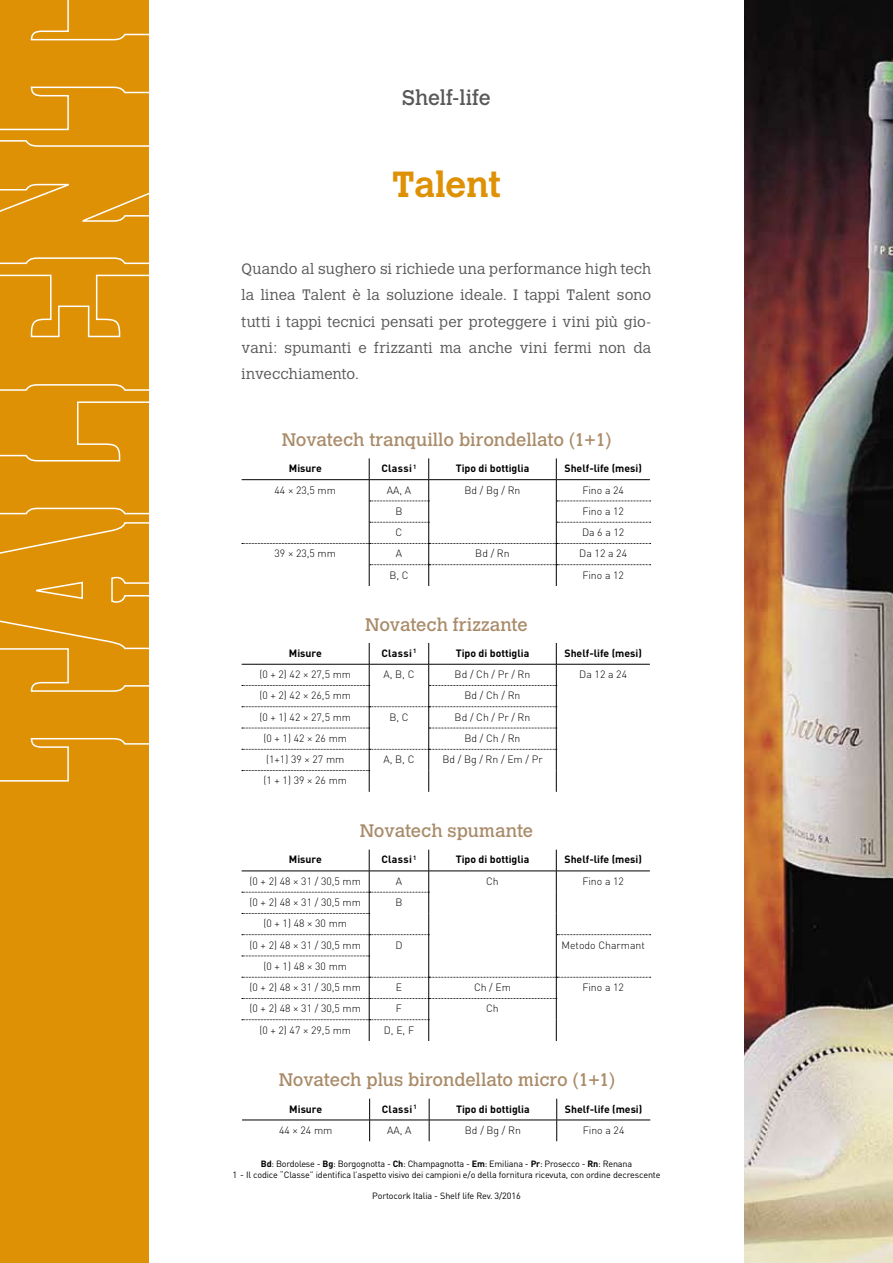
<style>
.page{position:relative;width:893px;height:1263px;background:#fff}
.page>*{position:absolute;margin:0;border:0;box-sizing:border-box;transform-origin:0 0}
.t1{font:700 36px "Calvert";letter-spacing:-.005em;color:#df9106}
.t2{font:21px "Calvert";letter-spacing:-.005em;color:#58585a}
.t3{font:18px "Calvert";letter-spacing:-.005em;color:#a98b69}
.t4{font:300 15px/26.4px "Calvert";letter-spacing:.015em;color:#58585a;text-align:justify}
.t5{font:300 10.5px/21.3px "DIN Pro";color:#000;text-align:center}
.t6{font:700 10.5px "DIN Pro";color:#000}
.t7{font:9px/10.8px "DIN Pro";letter-spacing:-.01em;color:#000;text-align:center}
.s1{font-weight:700}
</style>
<div class="page">
<img style="left:744px;top:0;width:149px;height:1263px">
<div style="left:0;top:0;width:149px;height:1263px;background:#df9106"></div>
<svg style="left:0;top:522px;width:149px;height:260px"></svg>
<svg style="left:0;top:401px;width:149px;height:114px"></svg>
<svg style="left:0;top:274px;width:149px;height:117px"></svg>
<svg style="left:0;top:140px;width:149px;height:125px"></svg>
<svg style="left:0;top:0;width:149px;height:131px"></svg>
<svg style="left:242px;top:850px;width:409px;height:191px"></svg>
<hr style="left:556px;top:664px;width:94px;height:1px;background:#000">
<svg style="left:242px;top:643px;width:315px;height:149px"></svg>
<hr style="left:242px;top:1120px;width:128px;height:1px;background:#000">
<hr style="left:370px;top:1120px;width:59px;height:1px;background:#000">
<hr style="left:429px;top:1120px;width:128px;height:1px;background:#000">
<hr style="left:557px;top:1120px;width:93px;height:1px;background:#000">
<svg style="left:369px;top:1099px;width:1px;height:42px"></svg>
<svg style="left:429px;top:1099px;width:1px;height:42px"></svg>
<svg style="left:556px;top:1099px;width:1px;height:42px"></svg>
<svg style="left:242px;top:458px;width:409px;height:128px"></svg>
<h2 class="t2" style="left:402px;top:86px;width:90px">Shelf-life</h2>
<h1 class="t1" style="left:392px;top:162px;width:110px">Talent</h1>
<p class="t4" style="left:242px;top:256px;width:411px">Quando al sughero si richiede una performance high tech la linea Talent è la soluzione ideale. I tappi Talent sono tutti i tappi tecnici pensati per proteggere i vini più gio&shy;vani: spumanti e frizzanti ma anche vini fermi non da invecchiamento.</p>
<h3 class="t3" style="left:282px;top:429px;width:331px">Novatech tranquillo birondellato (1+1)</h3>
<p class="t6" style="left:289px;top:461px;width:34px">Misure</p>
<p class="t6" style="left:381px;top:461px;width:37px">Classi <sup>1</sup></p>
<p class="t6" style="left:456px;top:461px;width:75px">Tipo di bottiglia</p>
<p class="t6" style="left:564px;top:461px;width:79px">Shelf-life (mesi)</p>
<p class="t5" style="left:275px;top:479px;width:63px">44 × 23,5 mm</p>
<p class="t5" style="left:387px;top:479px;width:26px">AA, A</p>
<p class="t5" style="left:464px;top:479px;width:58px">Bd / Bg / Rn</p>
<p class="t5" style="left:582px;top:479px;width:43px">Fino a 24</p>
<p class="t5" style="left:395px;top:500px;width:9px">B</p>
<p class="t5" style="left:582px;top:500px;width:43px">Fino a 12</p>
<p class="t5" style="left:396px;top:521px;width:8px">C</p>
<p class="t5" style="left:582px;top:521px;width:44px">Da 6 a 12</p>
<p class="t5" style="left:275px;top:542px;width:63px">39 × 23,5 mm</p>
<p class="t5" style="left:396px;top:542px;width:8px">A</p>
<p class="t5" style="left:475px;top:542px;width:36px">Bd / Rn</p>
<p class="t5" style="left:579px;top:542px;width:49px">Da 12 a 24</p>
<p class="t5" style="left:389px;top:564px;width:21px">B, C</p>
<p class="t5" style="left:582px;top:564px;width:43px">Fino a 12</p>
<h3 class="t3" style="left:365px;top:614px;width:164px">Novatech frizzante</h3>
<p class="t6" style="left:289px;top:646px;width:34px">Misure</p>
<p class="t6" style="left:381px;top:646px;width:37px">Classi <sup>1</sup></p>
<p class="t6" style="left:456px;top:646px;width:75px">Tipo di bottiglia</p>
<p class="t6" style="left:564px;top:646px;width:79px">Shelf-life (mesi)</p>
<p class="t5" style="left:259px;top:663px;width:93px">(0 + 2) 42 × 27,5 mm</p>
<p class="t5" style="left:383px;top:663px;width:32px">A, B, C</p>
<p class="t5" style="left:455px;top:663px;width:77px">Bd / Ch / Pr / Rn</p>
<p class="t5" style="left:579px;top:663px;width:49px">Da 12 a 24</p>
<p class="t5" style="left:259px;top:684px;width:93px">(0 + 2) 42 × 26,5 mm</p>
<p class="t5" style="left:465px;top:684px;width:57px">Bd / Ch / Rn</p>
<p class="t5" style="left:259px;top:706px;width:93px">(0 + 1) 42 × 27,5 mm</p>
<p class="t5" style="left:389px;top:706px;width:21px">B, C</p>
<p class="t5" style="left:455px;top:706px;width:77px">Bd / Ch / Pr / Rn</p>
<p class="t5" style="left:263px;top:727px;width:85px">(0 + 1) 42 × 26 mm</p>
<p class="t5" style="left:465px;top:727px;width:57px">Bd / Ch / Rn</p>
<p class="t5" style="left:266px;top:748px;width:80px">(1+1) 39 × 27 mm</p>
<p class="t5" style="left:384px;top:748px;width:32px">A, B, C</p>
<p class="t5" style="left:442px;top:748px;width:102px">Bd / Bg / Rn / Em / Pr</p>
<p class="t5" style="left:263px;top:770px;width:85px">(1 + 1) 39 × 26 mm</p>
<h3 class="t3" style="left:360px;top:820px;width:175px">Novatech spumante</h3>
<p class="t6" style="left:289px;top:852px;width:34px">Misure</p>
<p class="t6" style="left:381px;top:852px;width:37px">Classi <sup>1</sup></p>
<p class="t6" style="left:456px;top:852px;width:75px">Tipo di bottiglia</p>
<p class="t6" style="left:564px;top:852px;width:79px">Shelf-life (mesi)</p>
<p class="t5" style="left:250px;top:870px;width:113px">(0 + 2) 48 × 31 / 30,5 mm</p>
<p class="t5" style="left:396px;top:870px;width:8px">A</p>
<p class="t5" style="left:486px;top:870px;width:14px">Ch</p>
<p class="t5" style="left:582px;top:870px;width:43px">Fino a 12</p>
<p class="t5" style="left:250px;top:891px;width:113px">(0 + 2) 48 × 31 / 30,5 mm</p>
<p class="t5" style="left:395px;top:891px;width:9px">B</p>
<p class="t5" style="left:250px;top:912px;width:113px">(0 + 1) 48 × 30 mm<br>(0 + 2) 48 × 31 / 30,5 mm</p>
<p class="t5" style="left:395px;top:934px;width:9px">D</p>
<p class="t5" style="left:562px;top:934px;width:85px">Metodo Charmant</p>
<p class="t5" style="left:250px;top:955px;width:113px">(0 + 1) 48 × 30 mm<br>(0 + 2) 48 × 31 / 30,5 mm</p>
<p class="t5" style="left:396px;top:976px;width:8px">E</p>
<p class="t5" style="left:474px;top:976px;width:39px">Ch / Em</p>
<p class="t5" style="left:582px;top:976px;width:43px">Fino a 12</p>
<p class="t5" style="left:250px;top:997px;width:113px">(0 + 2) 48 × 31 / 30,5 mm</p>
<p class="t5" style="left:396px;top:997px;width:8px">F</p>
<p class="t5" style="left:486px;top:997px;width:14px">Ch</p>
<p class="t5" style="left:259px;top:1019px;width:93px">(0 + 2) 47 × 29,5 mm</p>
<p class="t5" style="left:384px;top:1019px;width:32px">D, E, F</p>
<h3 class="t3" style="left:279px;top:1069px;width:338px">Novatech plus birondellato micro (1+1)</h3>
<p class="t6" style="left:289px;top:1101px;width:34px">Misure</p>
<p class="t6" style="left:382px;top:1101px;width:37px">Classi <sup>1</sup></p>
<p class="t6" style="left:456px;top:1101px;width:75px">Tipo di bottiglia</p>
<p class="t6" style="left:565px;top:1101px;width:79px">Shelf-life (mesi)</p>
<p class="t5" style="left:279px;top:1119px;width:55px">44 × 24 mm</p>
<p class="t5" style="left:387px;top:1119px;width:26px">AA, A</p>
<p class="t5" style="left:465px;top:1119px;width:58px">Bd / Bg / Rn</p>
<p class="t5" style="left:583px;top:1119px;width:43px">Fino a 24</p>
<p class="t7" style="left:232px;top:1158px;width:430px"><span class="s1">Bd</span>: Bordolese - <span class="s1">Bg</span>: Borgognotta - <span class="s1">Ch</span>: Champagnotta - <span class="s1">Em</span>: Emiliana - <span class="s1">Pr</span>: Prosecco - <span class="s1">Rn</span>: Renana<br>1 - Il codice “Classe” identifica l’aspetto visivo dei campioni e/o della fornitura ricevuta, con ordine decrescente</p>
<p class="t7" style="left:372px;top:1190px;width:150px">Portocork Italia - Shelf life Rev. 3/2016</p>
</div>
